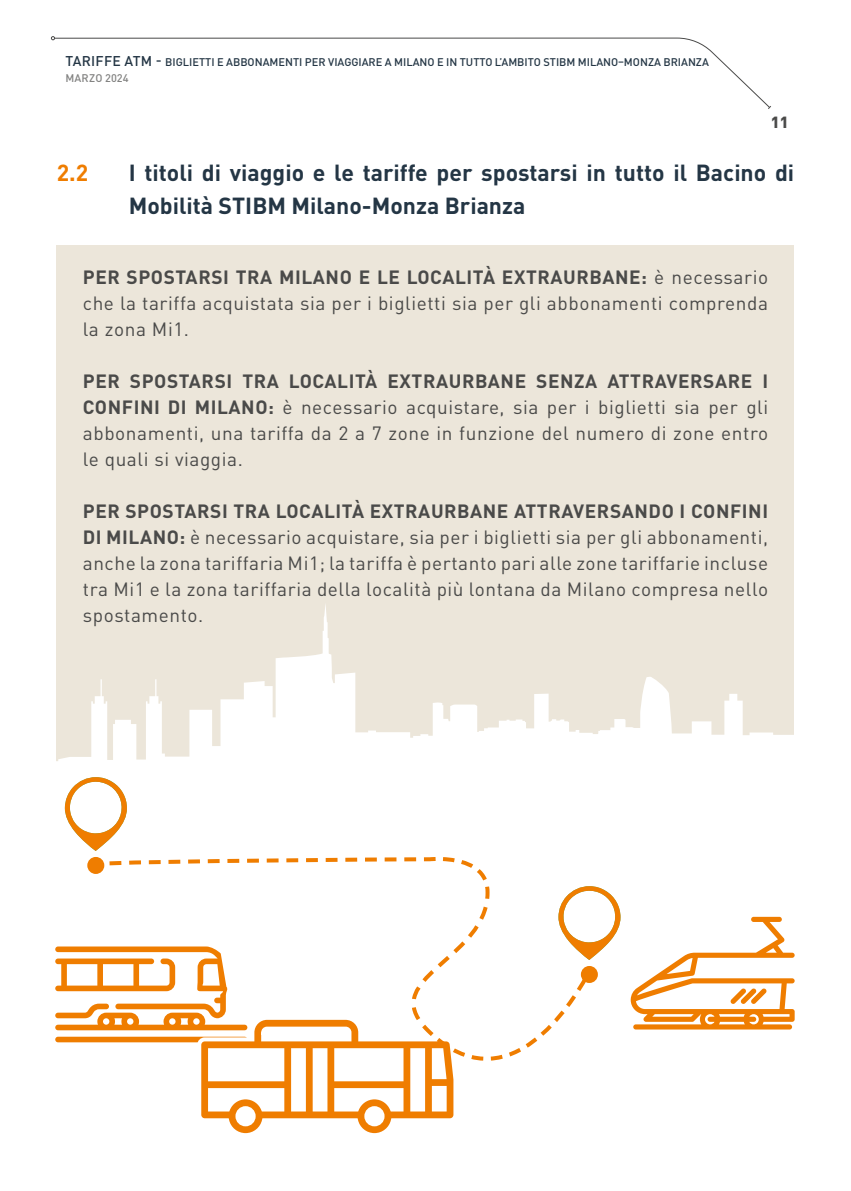
<style>
.page{position:relative;width:851px;height:1191px;background:#fff}
.page>*{position:absolute;margin:0;border:0;box-sizing:border-box;transform-origin:0 0}
.t1{font:700 23px/32.6px "DIN Pro";color:#243645}
.t2{font:700 23px "DIN Pro";color:#ef7d00}
.t3{font:19px/26px "DIN Pro";letter-spacing:.03em;color:#4a4a49;text-align:justify}
.t4{font:900 16px "DIN Pro";color:#4a4a49}
.t5{font:500 11px "DIN Pro";color:#243645}
.t6{font:500 11px "DIN Pro";letter-spacing:.02em;color:#838382}
.s1{font-size:14px}
.s2{font-weight:700}
</style>
<div class="page">
<svg style="left:630px;top:916px;width:164px;height:113px"></svg>
<div style="left:57px;top:245px;width:737px;height:521px;background:#ece6da"></div>
<svg style="left:56px;top:602px;width:738px;height:164px"></svg>
<svg style="left:55px;top:777px;width:565px;height:357px"></svg>
<div style="left:88px;top:858px;width:15px;height:15px;background:#ef7d00;border-radius:50%"></div>
<div style="left:87px;top:857px;width:17px;height:17px;border:2px solid #ef7d00;border-radius:50%"></div>
<svg style="left:55px;top:37px;width:713px;height:69px"></svg>
<svg style="left:51px;top:36px;width:4px;height:4px"></svg>
<p class="t5" style="left:65px;top:53px;width:645px"><span class="s1">TARIFFE ATM -</span> BIGLIETTI E ABBONAMENTI PER VIAGGIARE A MILANO E IN TUTTO L’AMBITO STIBM MILANO–MONZA BRIANZA</p>
<p class="t6" style="left:65px;top:69px;width:65px">MARZO 2024</p>
<p class="t4" style="left:770px;top:108px;width:19px">11</p>
<p class="t2" style="left:57px;top:154px;width:33px">2.2</p>
<p class="t1" style="left:129px;top:154px;width:667px">I titoli di viaggio e le tariffe per spostarsi in tutto il Bacino di<br>Mobilità STIBM Milano-Monza Brianza</p>
<p class="t3" style="left:83px;top:263px;width:686px"><span class="s2">PER SPOSTARSI TRA MILANO E LE LOCALITÀ EXTRAURBANE:</span> è necessario che la tariffa acquistata sia per i biglietti sia per gli abbonamenti comprenda la zona Mi1.</p>
<p class="t3" style="left:83px;top:366px;width:686px"><span class="s2">PER SPOSTARSI TRA LOCALITÀ EXTRAURBANE SENZA ATTRAVERSARE I CONFINI DI MILANO:</span> è necessario acquistare, sia per i biglietti sia per gli abbonamenti, una tariffa da 2 a 7 zone in funzione del numero di zone entro le quali si viaggia.</p>
<p class="t3" style="left:83px;top:496px;width:686px"><span class="s2">PER SPOSTARSI TRA LOCALITÀ EXTRAURBANE ATTRAVERSANDO I CONFINI DI MILANO:</span> è necessario acquistare, sia per i biglietti sia per gli abbonamenti, anche la zona tariffaria Mi1; la tariffa è pertanto pari alle zone tariffarie incluse tra Mi1 e la zona tariffaria della località più lontana da Milano compresa nello spostamento.</p>
</div>
